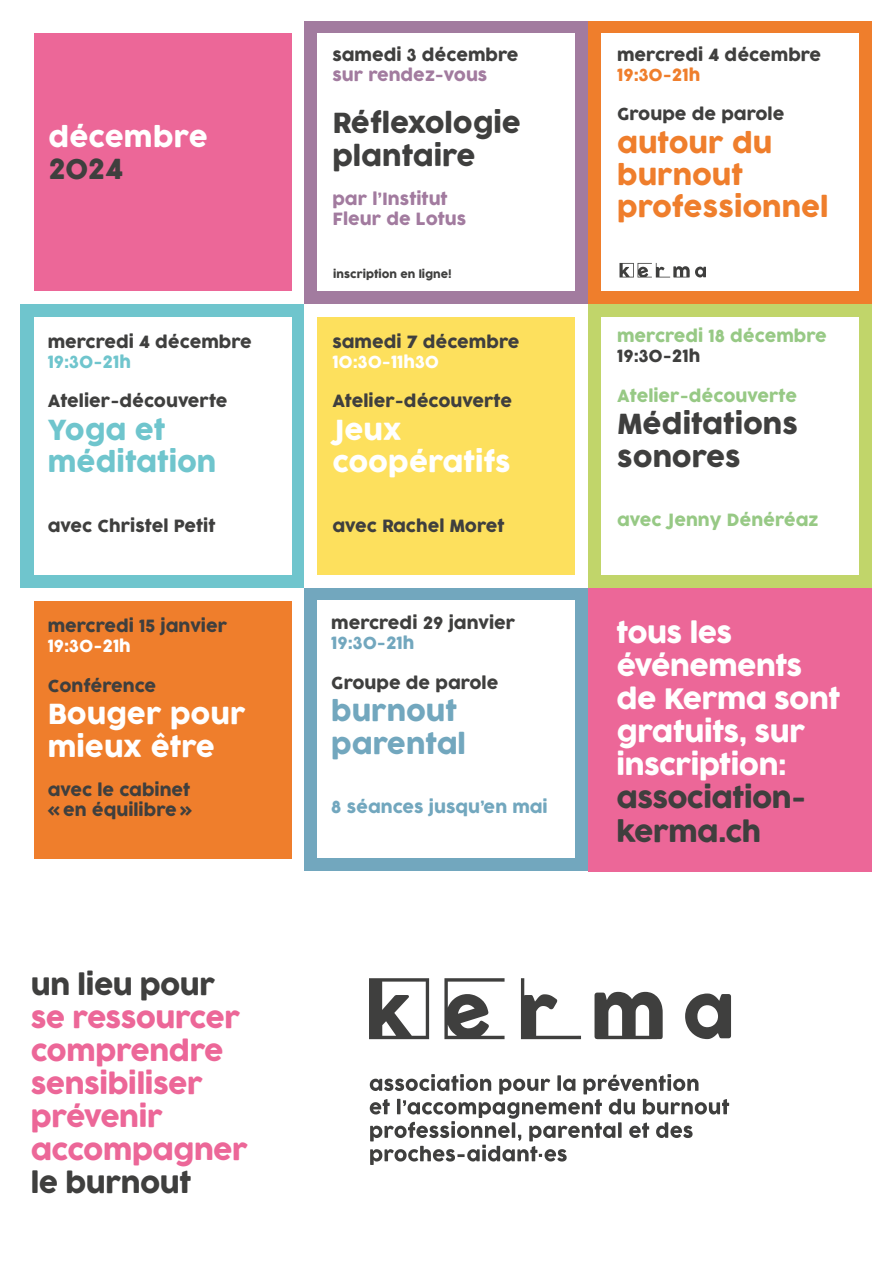
<style>
.page{position:relative;width:893px;height:1263px;background:#fff}
.page>*{position:absolute;margin:0;border:0;box-sizing:border-box;transform-origin:0 0}
.t1{font:27.6px/33px "COCOGOOSE";letter-spacing:-.02em;color:#ec6798}
.t2{font:27.6px/33px "COCOGOOSE";letter-spacing:-.02em;color:#fff}
.t3{font:27.6px/33px "COCOGOOSE";letter-spacing:-.02em;color:#3f3f3e}
.t4{font:27px/32.4px "COCOGOOSE";color:#3f3f3e}
.t5{font:27px/32.4px "COCOGOOSE";color:#fff}
.t6{font:27px/32.4px "COCOGOOSE";color:#ef7e2c}
.t7{font:27px/32.4px "COCOGOOSE";color:#6fc5cd}
.t8{font:27px/32.4px "COCOGOOSE";color:#72a7be}
.t9{font:16.5px/19.8px "COCOGOOSE";color:#3f3f3e}
.t10{font:16.5px "COCOGOOSE";color:#97c985}
.t11{font:16.5px/19.8px "COCOGOOSE";color:#a27b9f}
.t12{font:16.5px "COCOGOOSE";color:#72a7be}
.t13{font:16.5px "COCOGOOSE";color:#fff}
.t14{font:16.5px "COCOGOOSE";color:#ef7e2c}
.t15{font:16.5px "COCOGOOSE";color:#6fc5cd}
.t16{font:10.5px "COCOGOOSE";color:#3f3f3e}
</style>
<div class="page">
<svg style="left:369px;top:978px;width:60px;height:61px"></svg>
<svg style="left:444px;top:978px;width:61px;height:61px"></svg>
<svg style="left:521px;top:978px;width:60px;height:61px"></svg>
<svg style="left:685px;top:993px;width:46px;height:46px"></svg>
<svg style="left:594px;top:992px;width:69px;height:47px"></svg>
<svg style="left:370px;top:1074px;width:359px;height:91px"></svg>
<div style="left:34px;top:34px;width:257px;height:257px;background:#ec6798"></div>
<div style="left:34px;top:601px;width:257px;height:258px;background:#ef7e2c"></div>
<div style="left:588px;top:21px;width:283px;height:284px;background:#ef7e2c"></div>
<div style="left:602px;top:33px;width:257px;height:258px;background:#fff"></div>
<div style="left:304px;top:588px;width:284px;height:283px;background:#72a7be"></div>
<div style="left:317px;top:600px;width:258px;height:258px;background:#fff"></div>
<div style="left:588px;top:588px;width:283px;height:284px;background:#ec6798"></div>
<div style="left:304px;top:21px;width:284px;height:284px;background:#a27b9f"></div>
<div style="left:318px;top:34px;width:257px;height:257px;background:#fff"></div>
<div style="left:21px;top:305px;width:283px;height:283px;background:#6fc5cd"></div>
<div style="left:34px;top:317px;width:257px;height:258px;background:#fff"></div>
<div style="left:588px;top:305px;width:283px;height:283px;background:#c1d56a"></div>
<div style="left:601px;top:317px;width:257px;height:258px;background:#fff"></div>
<div style="left:318px;top:317px;width:257px;height:258px;background:#fde05d"></div>
<svg style="left:619px;top:263px;width:87px;height:14px"></svg>
<h2 class="t5" style="left:48px;top:121px;width:161px">décembre</h2>
<h2 class="t4" style="left:48px;top:154px;width:76px">2024</h2>
<p class="t9" style="left:48px;top:332px;width:206px">mercredi 4 décembre</p>
<p class="t15" style="left:48px;top:349px;width:85px">19:30-21h</p>
<p class="t9" style="left:48px;top:392px;width:181px">Atelier-découverte</p>
<h2 class="t7" style="left:48px;top:414px;width:170px">Yoga et méditation</h2>
<p class="t9" style="left:48px;top:516px;width:169px">avec Christel Petit</p>
<p class="t9" style="left:48px;top:617px;width:181px">mercredi 15 janvier</p>
<p class="t13" style="left:48px;top:634px;width:85px">19:30-21h</p>
<p class="t9" style="left:48px;top:676px;width:110px">Conférence</p>
<h2 class="t5" style="left:48px;top:699px;width:199px">Bouger pour mieux être</h2>
<p class="t9" style="left:48px;top:780px;width:146px">avec le cabinet « en équilibre »</p>
<h1 class="t3" style="left:31px;top:969px;width:186px">un lieu pour</h1>
<h1 class="t1" style="left:31px;top:1002px;width:219px">se ressourcer comprendre sensibiliser prévenir accompagner</h1>
<h1 class="t3" style="left:31px;top:1167px;width:162px">le burnout</h1>
<p class="t9" style="left:332px;top:45px;width:188px">samedi 3 décembre</p>
<p class="t11" style="left:332px;top:65px;width:157px">sur rendez-vous</p>
<h2 class="t4" style="left:332px;top:107px;width:190px">Réflexologie plantaire</h2>
<p class="t11" style="left:332px;top:189px;width:136px">par l’Institut<br>Fleur de Lotus</p>
<p class="t16" style="left:333px;top:266px;width:120px">inscription en ligne!</p>
<p class="t9" style="left:332px;top:332px;width:189px">samedi 7 décembre</p>
<p class="t13" style="left:332px;top:349px;width:108px">10:30-11h30</p>
<p class="t9" style="left:332px;top:392px;width:181px">Atelier-découverte</p>
<h2 class="t5" style="left:332px;top:414px;width:180px">Jeux coopératifs</h2>
<p class="t9" style="left:332px;top:516px;width:174px">avec Rachel Moret</p>
<p class="t9" style="left:331px;top:614px;width:186px">mercredi 29 janvier</p>
<p class="t12" style="left:331px;top:631px;width:85px">19:30-21h</p>
<p class="t9" style="left:331px;top:673px;width:169px">Groupe de parole</p>
<h2 class="t8" style="left:331px;top:695px;width:136px">burnout parental</h2>
<p class="t12" style="left:331px;top:794px;width:218px">8 séances jusqu’en mai</p>
<p class="t9" style="left:617px;top:45px;width:206px">mercredi 4 décembre</p>
<p class="t14" style="left:617px;top:62px;width:85px">19:30-21h</p>
<p class="t9" style="left:617px;top:104px;width:169px">Groupe de parole</p>
<h2 class="t6" style="left:617px;top:127px;width:213px">autour du burnout professionnel</h2>
<p class="t10" style="left:617px;top:324px;width:211px">mercredi 18 décembre</p>
<p class="t9" style="left:617px;top:346px;width:85px">19:30-21h</p>
<p class="t10" style="left:617px;top:383px;width:181px">Atelier-découverte</p>
<h2 class="t4" style="left:617px;top:408px;width:182px">Méditations sonores</h2>
<p class="t10" style="left:617px;top:508px;width:203px">avec Jenny Dénéréaz</p>
<h1 class="t2" style="left:616px;top:617px;width:225px">tous les événements de Kerma sont gratuits, sur inscription:</h1>
<h1 class="t3" style="left:616px;top:782px;width:191px">association&shy;kerma.ch</h1>
</div>
